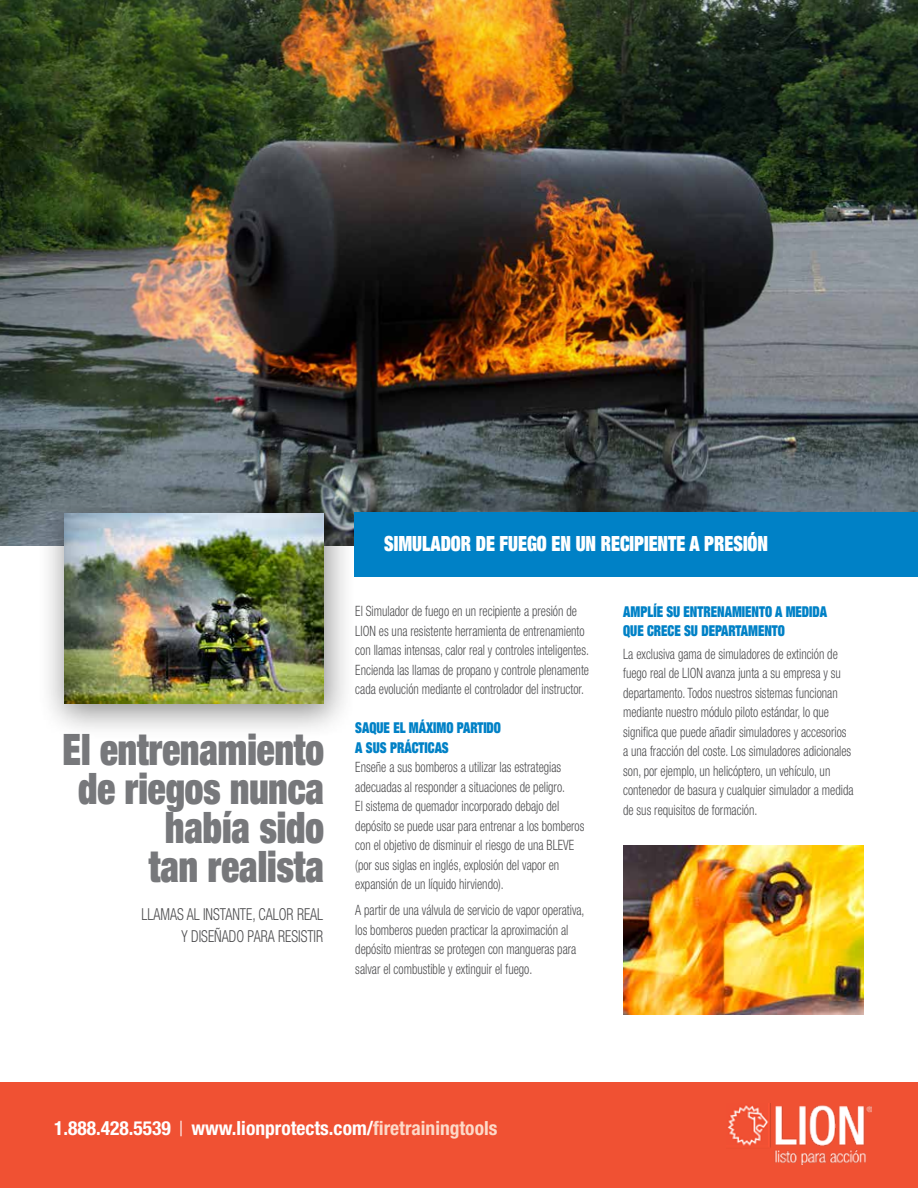
<style>
.page{position:relative;width:918px;height:1188px;background:#fff}
.page>*{position:absolute;margin:0;border:0;box-sizing:border-box;transform-origin:0 0}
.t1{font:900 condensed 43.5px/39px "Helvetica Neue LT Std";color:#77787b;text-align:right;scale:.85 1}
.t2{font:900 condensed 21px "Helvetica Neue LT Std";color:#fff;scale:.85 1}
.t3{font:700 condensed 19.5px "Helvetica Neue LT Std";color:#fff}
.t4{font:300 condensed 16.5px/22.5px "Helvetica Neue LT Std";color:#4d4d4f;text-align:right;scale:.85 1}
.t5{font:900 condensed 15px/19.5px "Helvetica Neue LT Std";color:#0081c6;scale:.85 1}
.t6{font:300 condensed 14.25px/19.5px "Helvetica Neue LT Std";color:#4d4d4f;scale:.85 1}
.s1{font-weight:300;font-size:21px}
.s2{color:#fdd9c8}
</style>
<div class="page">
<img style="left:0;top:0;width:918px;height:545px">
<div style="left:354px;top:513px;width:564px;height:64px;background:#0081c6"></div>
<div style="left:0;top:1083px;width:918px;height:105px;background:#f05133"></div>
<div style="left:37px;top:489px;width:319px;height:251px;background:#000;opacity:.45"></div>
<img style="left:64px;top:513px;width:259px;height:191px">
<img style="left:623px;top:846px;width:241px;height:168px">
<img style="left:728px;top:1104px;width:143px;height:61px">
<h1 class="t1" style="left:63px;top:729px;width:309px">El entrenamiento de riegos nunca había sido<br>tan realista</h1>
<p class="t4" style="left:142px;top:903px;width:215px">LLAMAS AL INSTANTE, CALOR REAL<br>Y DISEÑADO PARA RESISTIR</p>
<h2 class="t2" style="left:384px;top:530px;width:453px">SIMULADOR DE FUEGO EN UN RECIPIENTE A PRESIÓN</h2>
<p class="t6" style="left:355px;top:601px;width:277px">El Simulador de fuego en un recipiente a presión de LION es una resistente herramienta de entrenamiento con llamas intensas, calor real y controles inteligentes.<br>Encienda las llamas de propano y controle plenamente cada evolución mediante el controlador del instructor.</p>
<p class="t5" style="left:355px;top:718px;width:173px">SAQUE EL MÁXIMO PARTIDO<br>A SUS PRÁCTICAS</p>
<p class="t6" style="left:355px;top:757px;width:271px">Enseñe a sus bomberos a utilizar las estrategias adecuadas al responder a situaciones de peligro.<br>El sistema de quemador incorporado debajo del depósito se puede usar para entrenar a los bomberos con el objetivo de disminuir el riesgo de una BLEVE (por sus siglas en inglés, explosión del vapor en expansión de un líquido hirviendo).</p>
<p class="t6" style="left:355px;top:900px;width:271px">A partir de una válvula de servicio de vapor operativa, los bomberos pueden practicar la aproximación al depósito mientras se protegen con mangueras para salvar el combustible y extinguir el fuego.</p>
<p class="t5" style="left:623px;top:601px;width:242px">AMPLÍE SU ENTRENAMIENTO A MEDIDA<br>QUE CRECE SU DEPARTAMENTO</p>
<p class="t6" style="left:623px;top:644px;width:273px">La exclusiva gama de simuladores de extinción de fuego real de LION avanza junta a su empresa y su departamento. Todos nuestros sistemas funcionan mediante nuestro módulo piloto estándar, lo que significa que puede añadir simuladores y accesorios a una fracción del coste. Los simuladores adicionales son, por ejemplo, un helicóptero, un vehículo, un contenedor de basura y cualquier simulador a medida de sus requisitos de formación.</p>
<h3 class="t3" style="left:54px;top:1116px;width:445px">1.888.428.5539 <span class="s1">|</span> www.lionprotects.com/<span class="s2">firetrainingtools</span></h3>
</div>
